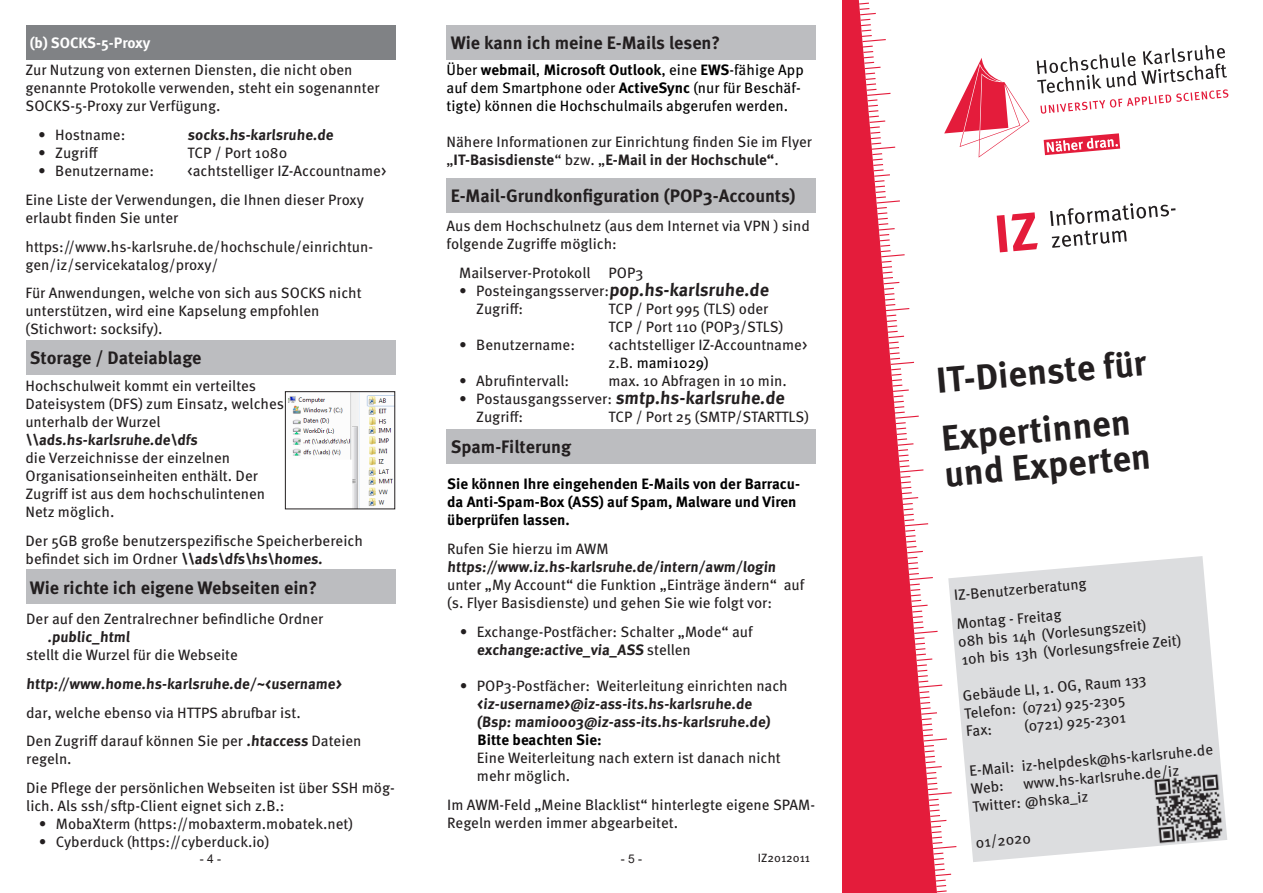
<style>
.page{position:relative;width:1263px;height:893px;background:#fff}
.page>*{position:absolute;margin:0;border:0;box-sizing:border-box;transform-origin:0 0}
.Headline_24_Schwarz{font:700 36px "Meta OT";color:#231f20}
.Headline_12{font:700 18px "Meta OT";color:#231f20}
.Text_10{font:15px/18px "Meta OT";color:#231f20}
.Text_10-2{font:700 15px/18px "Meta OT";letter-spacing:-.005em;color:#231f20}
.Text_10-3{font:15px/18px "Meta OT";color:#000}
.Text_10-4{font:700 15px/18px "Meta OT";color:#000}
.Headline_10_weiss{font:700 15px "Meta OT";letter-spacing:-.005em;color:#fff}
.t1{font:12px "Meta OT";color:#231f20}
.t2{font:12px "Arial";color:#231f20}
.s1{font-weight:700}
.s2{font-weight:700;font-size:18px}
.s3{color:#000}
.s4{font-weight:400}
</style>
<div class="page">
<div style="left:26px;top:570px;width:369px;height:34px;background:#bcbdc0"></div>
<div style="left:26px;top:340px;width:369px;height:34px;background:#bcbdc0"></div>
<img style="left:288px;top:393px;width:105px;height:114px">
<div style="left:285px;top:391px;width:110px;height:118px;border:1px solid #231f20"></div>
<div style="left:446px;top:179px;width:370px;height:34px;background:#bcbdc0"></div>
<div style="left:446px;top:26px;width:370px;height:34px;background:#bcbdc0"></div>
<div style="left:446px;top:429px;width:370px;height:34px;background:#bcbdc0"></div>
<div style="left:26px;top:26px;width:369px;height:34px;background:#808285"></div>
<svg style="left:937px;top:45px;width:291px;height:848px"></svg>
<svg style="left:842px;top:0;width:95px;height:893px;fill:#e41c3b"></svg>
<p class="Headline_10_weiss" style="left:30px;top:34px;width:122px">(b) SOCKS-5-Proxy</p>
<p class="Text_10" style="left:26px;top:61px;width:356px">Zur Nutzung von externen Diensten, die nicht oben genannte Protokolle verwenden, steht ein sogenannter<br>SOCKS-5-Proxy zur Verfügung.</p>
<p class="Text_10" style="left:38px;top:126px;width:89px">• Hostname:</p>
<p class="Text_10-2" style="left:188px;top:126px;width:149px">socks.hs-karlsruhe.de</p>
<p class="Text_10" style="left:38px;top:144px;width:61px">• Zugriff</p>
<p class="Text_10" style="left:188px;top:144px;width:101px">TCP / Port 1080</p>
<p class="Text_10" style="left:38px;top:162px;width:117px">• Benutzername:</p>
<p class="Text_10" style="left:188px;top:162px;width:200px">&lt;achtstelliger IZ-Accountname&gt;</p>
<p class="Text_10" style="left:26px;top:191px;width:340px">Eine Liste der Verwendungen, die Ihnen dieser Proxy erlaubt finden Sie unter</p>
<p class="Text_10" style="left:26px;top:238px;width:349px">https://www.hs-karlsruhe.de/hochschule/einrichtun&shy;gen/iz/servicekatalog/proxy/</p>
<p class="Text_10" style="left:26px;top:284px;width:338px">Für Anwendungen, welche von sich aus SOCKS nicht unterstützen, wird eine Kapselung empfohlen</p>
<p class="Text_10" style="left:26px;top:320px;width:139px">(Stichwort: socksify).</p>
<p class="Headline_12" style="left:30px;top:347px;width:173px">Storage / Dateiablage</p>
<p class="Text_10" style="left:26px;top:377px;width:260px">Hochschulweit kommt ein verteiltes<br>Dateisystem (DFS) zum Einsatz, welches unterhalb der Wurzel</p>
<p class="Text_10-2" style="left:26px;top:431px;width:175px">\\ads.hs-karlsruhe.de\dfs</p>
<p class="Text_10" style="left:26px;top:449px;width:206px">die Verzeichnisse der einzelnen</p>
<p class="Text_10" style="left:26px;top:467px;width:241px">Organisationseinheiten enthält. Der<br>Zugriff ist aus dem hochschulintenen<br>Netz möglich.</p>
<p class="Text_10" style="left:26px;top:532px;width:339px">Der 5GB große benutzerspezifische Speicherbereich befindet sich im Ordner <span class="s1">\\ads\dfs\hs\homes.</span></p>
<p class="Headline_12" style="left:30px;top:577px;width:289px">Wie richte ich eigene Webseiten ein?</p>
<p class="Text_10" style="left:26px;top:610px;width:299px">Der auf den Zentralrechner befindliche Ordner</p>
<p class="Text_10-2" style="left:47px;top:628px;width:85px">.public_html</p>
<p class="Text_10" style="left:26px;top:646px;width:213px">stellt die Wurzel für die Webseite</p>
<p class="Text_10-2" style="left:26px;top:675px;width:319px">http://www.home.hs-karlsruhe.de/~&lt;username&gt;</p>
<p class="Text_10" style="left:26px;top:704px;width:276px">dar, welche ebenso via HTTPS abrufbar ist.</p>
<p class="Text_10" style="left:26px;top:732px;width:337px">Den Zugriff darauf können Sie per <span class="s1">.htaccess</span> Dateien regeln.</p>
<p class="Text_10" style="left:26px;top:779px;width:370px">Die Pflege der persönlichen Webseiten ist über SSH mög&shy;lich. Als ssh/sftp-Client eignet sich z.B.:</p>
<p class="Text_10" style="left:39px;top:815px;width:316px">• MobaXterm (https://mobaxterm.mobatek.net)</p>
<p class="Text_10" style="left:39px;top:833px;width:232px">• Cyberduck (https://cyberduck.io)</p>
<p class="Headline_12" style="left:451px;top:32px;width:271px">Wie kann ich meine E-Mails lesen?</p>
<p class="Text_10-3" style="left:446px;top:61px;width:359px">Über <span class="s1">webmail</span>, <span class="s1">Microsoft Outlook</span>, eine <span class="s1">EWS</span>-fähige App auf dem Smartphone oder <span class="s1">ActiveSync</span> (nur für Beschäf&shy;tigte) können die Hochschulmails abgerufen werden.</p>
<p class="Text_10" style="left:446px;top:133px;width:367px">Nähere Informationen zur Einrichtung finden Sie im Flyer „<span class="s1">IT-Basisdienste</span>“ bzw. „<span class="s1">E-Mail in der Hochschule“</span>.</p>
<p class="Headline_12" style="left:451px;top:185px;width:346px">E-Mail-Grundkonfiguration (POP3-Accounts)</p>
<p class="Text_10" style="left:446px;top:217px;width:365px">Aus dem Hochschulnetz (aus dem Internet via VPN ) sind folgende Zugriffe möglich:</p>
<p class="Text_10" style="left:459px;top:264px;width:186px">Mailserver-Protokoll POP3</p>
<p class="Text_10" style="left:459px;top:282px;width:313px">• Posteingangsserver:<span class="s2">pop.hs-karlsruhe.de</span></p>
<p class="Text_10" style="left:476px;top:300px;width:49px">Zugriff:</p>
<p class="Text_10" style="left:608px;top:300px;width:176px">TCP / Port 995 (TLS) oder<br>TCP / Port 110 (POP3/STLS)</p>
<p class="Text_10" style="left:459px;top:336px;width:117px">• Benutzername:</p>
<p class="Text_10" style="left:608px;top:336px;width:200px">&lt;achtstelliger IZ-Accountname&gt; z.B. <span class="s3">mami1029)</span></p>
<p class="Text_10" style="left:459px;top:372px;width:112px">• Abrufintervall:</p>
<p class="Text_10" style="left:608px;top:372px;width:180px">max. 10 Abfragen in 10 min.</p>
<p class="Text_10" style="left:459px;top:390px;width:329px">• Postausgangsserver: <span class="s2">smtp.hs-karlsruhe.de</span></p>
<p class="Text_10" style="left:476px;top:408px;width:49px">Zugriff:</p>
<p class="Text_10" style="left:608px;top:408px;width:202px">TCP / Port 25 (SMTP/STARTTLS)</p>
<p class="Headline_12" style="left:451px;top:436px;width:122px">Spam-Filterung</p>
<p class="Text_10-4" style="left:447px;top:475px;width:354px">Sie können Ihre eingehenden E-Mails von der Barracu&shy;da Anti-Spam-Box (ASS) auf Spam, Malware und Viren überprüfen lassen.</p>
<p class="Text_10" style="left:447px;top:540px;width:163px">Rufen Sie hierzu im AWM</p>
<p class="Text_10-2" style="left:447px;top:558px;width:332px">https://www.iz.hs-karlsruhe.de/intern/awm/login</p>
<p class="Text_10" style="left:447px;top:576px;width:359px">unter „My Account“ die Funktion „Einträge ändern“ auf</p>
<p class="Text_10" style="left:447px;top:594px;width:326px">(s. Flyer Basisdienste) und gehen Sie wie folgt vor:</p>
<p class="Text_10" style="left:477px;top:623px;width:277px;text-indent:-17px">• Exchange-Postfächer: Schalter „Mode“ auf <span class="s1">exchange:active_via_ASS</span> stellen</p>
<p class="Text_10-2" style="left:477px;top:677px;width:312px;text-indent:-17px"><span class="s4">• POP3-Postfächer: Weiterleitung einrichten nach </span>&lt;iz-username&gt;@iz-ass-its.hs-karlsruhe.de (Bsp: mami0003@iz-ass-its.hs-karlsruhe.de)</p>
<p class="Text_10-4" style="left:478px;top:731px;width:126px">Bitte beachten Sie:</p>
<p class="Text_10" style="left:477px;top:749px;width:305px">Eine Weiterleitung nach extern ist danach nicht mehr möglich.</p>
<p class="Text_10" style="left:447px;top:796px;width:369px">Im AWM-Feld „Meine Blacklist“ hinterlegte eigene SPAM-<br>Regeln werden immer abgearbeitet.</p>
<p class="t2" style="left:200px;top:851px;width:23px">- 4 -</p>
<p class="t2" style="left:621px;top:851px;width:23px">- 5 -</p>
<p class="t1" style="left:758px;top:851px;width:54px">IZ2012011</p>
<p class="Headline_24_Schwarz" style="left:934px;top:359px;width:212px;rotate:-5deg">IT-Dienste für</p>
<p class="Headline_24_Schwarz" style="left:939px;top:417px;width:191px;rotate:-5deg">Expertinnen</p>
<p class="Headline_24_Schwarz" style="left:943px;top:453px;width:208px;rotate:-5deg">und Experten</p>
<p class="Text_10" style="left:953px;top:586px;width:135px;rotate:-5deg">IZ-Benutzerberatung</p>
<p class="Text_10" style="left:956px;top:615px;width:107px;rotate:-5deg">Montag - Freitag</p>
<p class="Text_10" style="left:957px;top:633px;width:190px;rotate:-5deg">08h bis 14h (Vorlesungszeit)</p>
<p class="Text_10" style="left:961px;top:651px;width:222px;rotate:-5deg">10h bis 13h (Vorlesungsfreie Zeit)</p>
<p class="Text_10" style="left:962px;top:687px;width:186px;rotate:-5deg">Gebäude LI, 1. OG, Raum 133</p>
<p class="Text_10" style="left:964px;top:705px;width:163px;rotate:-5deg">Telefon: (0721) 925-2305</p>
<p class="Text_10" style="left:965px;top:723px;width:28px;rotate:-5deg">Fax:</p>
<p class="Text_10" style="left:1023px;top:718px;width:103px;rotate:-5deg">(0721) 925-2301</p>
<p class="Text_10" style="left:969px;top:762px;width:246px;rotate:-5deg">E-Mail: iz-helpdesk@hs-karlsruhe.de</p>
<p class="Text_10" style="left:970px;top:780px;width:34px;rotate:-5deg">Web:</p>
<p class="Text_10" style="left:1022px;top:775px;width:158px;rotate:-5deg">www.hs-karlsruhe.de/iz</p>
<p class="Text_10" style="left:972px;top:798px;width:118px;rotate:-5deg">Twitter: @hska_iz</p>
<p class="Text_10" style="left:975px;top:834px;width:57px;rotate:-5deg">01/2020</p>
</div>
